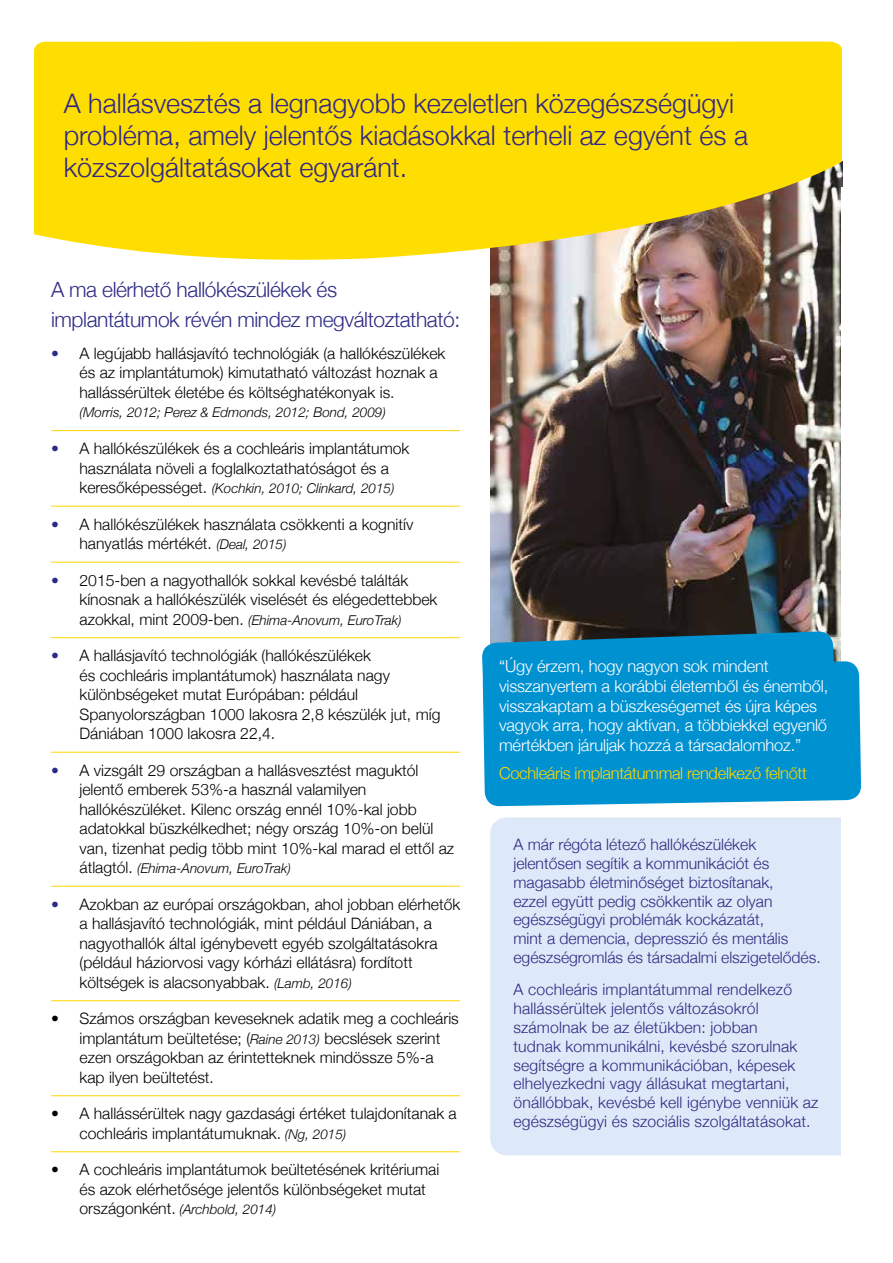
<style>
.page{position:relative;width:893px;height:1263px;background:#fff}
.page>*{position:absolute;margin:0;border:0;box-sizing:border-box;transform-origin:0 0}
.t1{font:300 27px/32.4px "Helvetica Neue";color:#312783}
.t2{font:300 21px/30px "Helvetica Neue";letter-spacing:-.02em;color:#2d2c85}
.t3{font:300 16.5px/19.8px "Helvetica Neue";letter-spacing:-.01em;color:#fff}
.t4{font:300 16.5px "Helvetica Neue";letter-spacing:-.02em;color:#ffd600}
.t5{font:300 15.75px/19.5px "Helvetica Neue";color:#000}
.t6{font:300 15.75px/18.9px "Helvetica Neue";letter-spacing:.01em;color:#312783}
.t7{font:italic 300 13.5px "Helvetica Neue";color:#000}
.s1{color:#2d2c85}
.s2{font-style:normal;font-size:15.75px}
.s3{font-style:italic;font-size:13.5px}
</style>
<div class="page">
<div style="left:490px;top:817px;width:351px;height:338px;background:#dde9f8"></div>
<img style="left:491px;top:162px;width:352px;height:499px">
<svg style="left:34px;top:42px;width:808px;height:223px;fill:#fede00"></svg>
<hr style="left:51px;top:430px;width:409px;height:1px;background:#ffd600">
<hr style="left:51px;top:506px;width:409px;height:1px;background:#ffd600">
<hr style="left:51px;top:562px;width:409px;height:1px;background:#ffd600">
<hr style="left:51px;top:637px;width:409px;height:1px;background:#ffd600">
<hr style="left:51px;top:752px;width:409px;height:1px;background:#ffd600">
<hr style="left:51px;top:886px;width:409px;height:1px;background:#ffd600">
<hr style="left:51px;top:1000px;width:409px;height:1px;background:#ffd600">
<hr style="left:51px;top:1095px;width:409px;height:1px;background:#ffd600">
<hr style="left:51px;top:1151px;width:409px;height:1px;background:#ffd600">
<div style="left:842px;top:187px;width:51px;height:1076px;background:#fff"></div>
<svg style="left:482px;top:631px;width:353px;height:60px"></svg>
<div style="left:483px;top:661px;width:378px;height:145px;background:#0091d1"></div>
<h1 class="t1" style="left:64px;top:85px;width:686px">A hallásvesztés a legnagyobb kezeletlen közegészségügyi probléma, amely jelentős kiadásokkal terheli az egyént és a közszolgáltatásokat egyaránt.</h1>
<h2 class="t2" style="left:51px;top:273px;width:411px">A ma elérhető hallókészülékek és implantátumok révén mindez megváltoztatható:</h2>
<p class="t5" style="left:80px;top:342px;width:367px;text-indent:-29px"><span class="s1">•</span> A legújabb hallásjavító technológiák (a hallókészülékek és az implantátumok) kimutatható változást hoznak a hallássérültek életébe és költséghatékonyak is.</p>
<p class="t7" style="left:80px;top:402px;width:308px">(Morris, 2012; Perez &amp; Edmonds, 2012; Bond, 2009)</p>
<p class="t5" style="left:51px;top:437px;width:360px;text-align:center"><span class="s1">•</span> A hallókészülékek és a cochleáris implantátumok használata növeli a foglalkoztathatóságot és a</p>
<p class="t7" style="left:80px;top:477px;width:316px"><span class="s2">keresőképességet.</span> (Kochkin, 2010; Clinkard, 2015)</p>
<p class="t5" style="left:80px;top:513px;width:335px;text-indent:-29px"><span class="s1">•</span> A hallókészülékek használata csökkenti a kognitív hanyatlás mértékét. <span class="s3">(Deal, 2015)</span></p>
<p class="t5" style="left:80px;top:569px;width:359px;text-indent:-29px"><span class="s1">•</span> 2015-ben a nagyothallók sokkal kevésbé találták kínosnak a hallókészülék viselését és elégedettebbek</p>
<p class="t7" style="left:80px;top:609px;width:324px"><span class="s2">azokkal, mint 2009-ben.</span> (Ehima-Anovum, EuroTrak)</p>
<p class="t5" style="left:80px;top:644px;width:362px;text-indent:-29px"><span class="s1">•</span> A hallásjavító technológiák (hallókészülékek<br>és cochleáris implantátumok) használata nagy különbségeket mutat Európában: például Spanyolországban 1000 lakosra 2,8 készülék jut, míg Dániában 1000 lakosra 22,4.</p>
<p class="t5" style="left:80px;top:759px;width:376px;text-indent:-29px"><span class="s1">•</span> A vizsgált 29 országban a hallásvesztést maguktól jelentő emberek 53%-a használ valamilyen hallókészüléket. Kilenc ország ennél 10%-kal jobb adatokkal büszkélkedhet; négy ország 10%-on belül van, tizenhat pedig több mint 10%-kal marad el ettől az</p>
<p class="t7" style="left:80px;top:857px;width:213px"><span class="s2">átlagtól.</span> (Ehima-Anovum, EuroTrak)</p>
<p class="t5" style="left:80px;top:893px;width:382px;text-indent:-29px"><span class="s1">•</span> Azokban az európai országokban, ahol jobban elérhetők a hallásjavító technológiák, mint például Dániában, a nagyothallók által igénybevett egyéb szolgáltatásokra (például háziorvosi vagy kórházi ellátásra) fordított költségek is alacsonyabbak. <span class="s3">(Lamb, 2016)</span></p>
<p class="t5" style="left:80px;top:1007px;width:381px;text-indent:-29px">• Számos országban keveseknek adatik meg a cochleáris implantátum beültetése; (<span class="s3">Raine 2013)</span> becslések szerint ezen országokban az érintetteknek mindössze 5%-a kap ilyen beültetést.</p>
<p class="t5" style="left:80px;top:1102px;width:379px;text-indent:-29px">• A hallássérültek nagy gazdasági értéket tulajdonítanak a cochleáris implantátumuknak. <span class="s3">(Ng, 2015)</span></p>
<p class="t5" style="left:80px;top:1159px;width:361px;text-indent:-29px">• A cochleáris implantátumok beültetésének kritériumai és azok elérhetősége jelentős különbségeket mutat</p>
<p class="t7" style="left:80px;top:1199px;width:198px"><span class="s2">országonként.</span> (Archbold, 2014)</p>
<p class="t3" style="left:499px;top:655px;width:331px">“Úgy érzem, hogy nagyon sok mindent visszanyertem a korábbi életemből és énemből, visszakaptam a büszkeségemet és újra képes vagyok arra, hogy aktívan, a többiekkel egyenlő mértékben járuljak hozzá a társadalomhoz.”</p>
<p class="t4" style="left:499px;top:760px;width:309px">Cochleáris implantátummal rendelkező felnőtt</p>
<p class="t6" style="left:513px;top:834px;width:309px">A már régóta létező hallókészülékek jelentősen segítik a kommunikációt és magasabb életminőséget biztosítanak,<br>ezzel együtt pedig csökkentik az olyan egészségügyi problémák kockázatát,<br>mint a demencia, depresszió és mentális egészségromlás és társadalmi elszigetelődés.</p>
<p class="t6" style="left:513px;top:979px;width:307px">A cochleáris implantátummal rendelkező hallássérültek jelentős változásokról számolnak be az életükben: jobban<br>tudnak kommunikálni, kevésbé szorulnak segítségre a kommunikációban, képesek elhelyezkedni vagy állásukat megtartani, önállóbbak, kevésbé kell igénybe venniük az egészségügyi és szociális szolgáltatásokat.</p>
</div>
